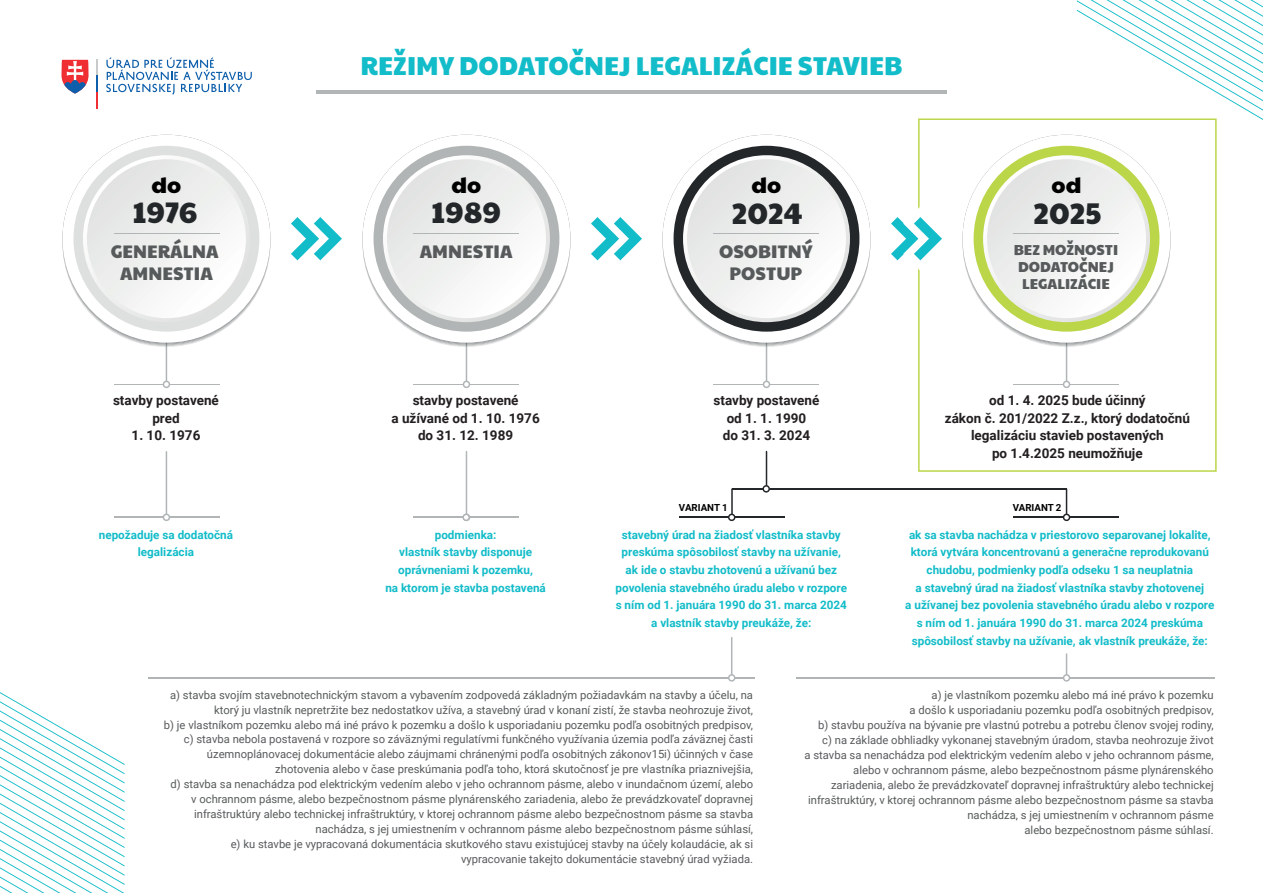
<style>
.page{position:relative;width:1263px;height:893px;background:#fff}
.page>*{position:absolute;margin:0;border:0;box-sizing:border-box;transform-origin:0 0}
.t1{font:30px "Paytone One";color:#23272a}
.t2{font:25.35px "Paytone One";color:#12bcc9}
.t3{font:22.5px "Paytone One";color:#000001}
.t4{font:17.85px/21.5px "Paytone One";color:#575a5b;text-align:center}
.t5{font:14.25px/17px "Paytone One";color:#575a5b;text-align:center}
.t6{font:700 13.5px/17.7px "Roboto";color:#231f20;text-align:center}
.t7{font:700 11.7px/17.7px "Roboto";color:#12bcc9;text-align:center}
.t8{font:11.25px/15px "Roboto";color:#575a5b;text-align:right}
.t9{font:700 9.75px "Roboto";color:#000001}
</style>
<div class="page">
<hr style="left:766px;top:452px;width:1px;height:37px;background:#23272a">
<hr style="left:316px;top:91px;width:210px;height:3px;background:#b2b5b5">
<hr style="left:526px;top:91px;width:210px;height:3px;background:#b2b5b5">
<hr style="left:736px;top:91px;width:210px;height:3px;background:#b2b5b5">
<hr style="left:148px;top:677px;width:606px;height:2px;background:#b2b5b5">
<svg style="left:0;top:692px;width:125px;height:201px"></svg>
<svg style="left:1077px;top:0;width:186px;height:120px"></svg>
<hr style="left:796px;top:677px;width:419px;height:2px;background:#b2b5b5">
<hr style="left:731px;top:638px;width:1px;height:39px;background:#b0b5b7">
<div style="left:728px;top:674px;width:7px;height:8px;border:2px solid #b0b5b7;border-radius:50%"></div>
<svg style="left:1063px;top:654px;width:6px;height:27px"></svg>
<div style="left:1063px;top:674px;width:7px;height:8px;border:2px solid #b0b5b7;border-radius:50%"></div>
<hr style="left:466px;top:238px;width:1px;height:147px;background:#b0b5b7">
<hr style="left:413px;top:384px;width:106px;height:1px;background:#b2b5b5">
<svg style="left:362px;top:135px;width:208px;height:213px"></svg>
<div style="left:362px;top:135px;width:208px;height:208px;background:#fff;border-radius:50%"></div>
<div style="left:373px;top:146px;width:186px;height:186px;background:#b2b5b5;border-radius:50%"></div>
<svg style="left:383px;top:155px;width:167px;height:167px;background:#ecedec"></svg>
<div style="left:387px;top:159px;width:159px;height:159px;background:linear-gradient(to right,#e4e5e4,#f9faf9);border-radius:79px"></div>
<hr style="left:413px;top:234px;width:106px;height:1px;background:#b2b5b5">
<hr style="left:466px;top:452px;width:1px;height:65px;background:#b0b5b7">
<hr style="left:413px;top:517px;width:106px;height:1px;background:#b2b5b5">
<div style="left:463px;top:381px;width:7px;height:7px;border:2px solid #b0b5b7;border-radius:50%"></div>
<div style="left:462px;top:514px;width:8px;height:7px;border:2px solid #b0b5b7;border-radius:50%"></div>
<hr style="left:166px;top:238px;width:1px;height:147px;background:#b0b5b7">
<hr style="left:114px;top:384px;width:105px;height:1px;background:#b2b5b5">
<svg style="left:62px;top:135px;width:208px;height:213px"></svg>
<div style="left:62px;top:135px;width:208px;height:208px;background:#fff;border-radius:50%"></div>
<div style="left:73px;top:146px;width:186px;height:186px;background:#dedfdf;border-radius:50%"></div>
<div style="left:83px;top:155px;width:167px;height:167px;background:linear-gradient(to right,#f9faf9,#e3e5e4);border-radius:83px"></div>
<div style="left:87px;top:159px;width:159px;height:159px;background:linear-gradient(to right,#e4e5e4,#f9faf9);border-radius:79px"></div>
<hr style="left:114px;top:234px;width:105px;height:1px;background:#b2b5b5">
<hr style="left:166px;top:452px;width:1px;height:65px;background:#b0b5b7">
<hr style="left:114px;top:517px;width:105px;height:1px;background:#b2b5b5">
<div style="left:163px;top:381px;width:7px;height:7px;border:2px solid #b0b5b7;border-radius:50%"></div>
<div style="left:163px;top:514px;width:7px;height:7px;border:2px solid #b0b5b7;border-radius:50%"></div>
<hr style="left:766px;top:238px;width:1px;height:147px;background:#b0b5b7">
<hr style="left:713px;top:384px;width:106px;height:1px;background:#b2b5b5">
<svg style="left:662px;top:135px;width:208px;height:213px"></svg>
<div style="left:662px;top:135px;width:208px;height:208px;background:#fff;border-radius:50%"></div>
<div style="left:673px;top:146px;width:186px;height:186px;background:#23272a;border-radius:50%"></div>
<svg style="left:683px;top:155px;width:167px;height:167px;background:#e6e7e6"></svg>
<div style="left:687px;top:159px;width:159px;height:159px;background:linear-gradient(to right,#e4e5e4,#f9faf9);border-radius:79px"></div>
<hr style="left:713px;top:234px;width:106px;height:1px;background:#b2b5b5">
<hr style="left:679px;top:517px;width:105px;height:1px;background:#23272a">
<div style="left:763px;top:381px;width:7px;height:7px;border:2px solid #b0b5b7;border-radius:50%"></div>
<hr style="left:731px;top:489px;width:2px;height:28px;background:#23272a">
<div style="left:728px;top:514px;width:7px;height:7px;border:2px solid #23272a;border-radius:50%"></div>
<hr style="left:1066px;top:238px;width:1px;height:147px;background:#b0b5b7">
<hr style="left:1013px;top:384px;width:106px;height:1px;background:#b2b5b5">
<svg style="left:962px;top:135px;width:208px;height:213px"></svg>
<div style="left:962px;top:135px;width:208px;height:208px;background:#fff;border-radius:50%"></div>
<div style="left:973px;top:146px;width:186px;height:186px;background:#bbd649;border-radius:50%"></div>
<svg style="left:983px;top:155px;width:167px;height:167px;background:#eceee7"></svg>
<div style="left:987px;top:159px;width:159px;height:159px;background:linear-gradient(to right,#e4e5e4,#f9faf9);border-radius:79px"></div>
<hr style="left:1013px;top:234px;width:106px;height:1px;background:#b2b5b5">
<hr style="left:1013px;top:517px;width:106px;height:1px;background:#23272a">
<div style="left:1063px;top:381px;width:7px;height:7px;border:2px solid #b0b5b7;border-radius:50%"></div>
<svg style="left:1063px;top:489px;width:6px;height:31px"></svg>
<div style="left:1063px;top:514px;width:7px;height:7px;border:2px solid #23272a;border-radius:50%"></div>
<svg style="left:291px;top:217px;width:51px;height:43px"></svg>
<svg style="left:591px;top:217px;width:51px;height:43px"></svg>
<hr style="left:732px;top:488px;width:334px;height:1px;background:#23272a">
<div style="left:762px;top:485px;width:8px;height:8px;border:2px solid #23272a;border-radius:50%"></div>
<svg style="left:62px;top:60px;width:27px;height:34px"></svg>
<svg style="left:97px;top:60px;width:1px;height:48px"></svg>
<svg style="left:106px;top:57px;width:146px;height:38px"></svg>
<div style="left:918px;top:118px;width:298px;height:354px;border:2px solid #bbd649"></div>
<svg style="left:891px;top:206px;width:51px;height:65px"></svg>
<h2 class="t2" style="left:360px;top:43px;width:544px">REŽIMY DODATOČNEJ LEGALIZÁCIE STAVIEB</h2>
<h3 class="t3" style="left:152px;top:164px;width:31px">do</h3>
<h3 class="t3" style="left:452px;top:164px;width:31px">do</h3>
<h3 class="t3" style="left:752px;top:164px;width:31px">do</h3>
<h3 class="t3" style="left:1052px;top:164px;width:31px">od</h3>
<h1 class="t1" style="left:133px;top:185px;width:66px">1976</h1>
<h3 class="t4" style="left:111px;top:240px;width:110px">GENERÁLNA<br>AMNESTIA</h3>
<p class="t6" style="left:113px;top:391px;width:107px">stavby postavené pred</p>
<p class="t6" style="left:132px;top:426px;width:70px">1. 10. 1976</p>
<p class="t7" style="left:99px;top:525px;width:136px">nepožaduje sa dodatočná legalizácia</p>
<h1 class="t1" style="left:432px;top:185px;width:71px">1989</h1>
<h3 class="t4" style="left:420px;top:240px;width:94px">AMNESTIA</h3>
<p class="t6" style="left:391px;top:391px;width:150px">stavby postavené<br>a užívané od 1. 10. 1976 do 31. 12. 1989</p>
<p class="t7" style="left:385px;top:525px;width:162px">podmienka:<br>vlastník stavby disponuje oprávneniami k pozemku,<br>na ktorom je stavba postavená</p>
<h1 class="t1" style="left:732px;top:185px;width:72px">2024</h1>
<h3 class="t4" style="left:719px;top:240px;width:95px">OSOBITNÝ<br>POSTUP</h3>
<p class="t6" style="left:713px;top:391px;width:107px">stavby postavené od 1. 1. 1990<br>do 31. 3. 2024</p>
<h1 class="t1" style="left:1033px;top:185px;width:69px">2025</h1>
<p class="t5" style="left:1014px;top:240px;width:106px">BEZ MOŽNOSTI<br>DODATOČNEJ<br>LEGALIZÁCIE</p>
<p class="t6" style="left:945px;top:391px;width:247px">od 1. 4. 2025 bude účinný<br>zákon č. 201/2022 Z.z., ktorý dodatočnú legalizáciu stavieb postavených<br>po 1.4.2025 neumožňuje</p>
<p class="t9" style="left:679px;top:501px;width:50px">VARIANT 1</p>
<p class="t9" style="left:1013px;top:501px;width:50px">VARIANT 2</p>
<p class="t7" style="left:615px;top:525px;width:233px">stavebný úrad na žiadosť vlastníka stavby preskúma spôsobilosť stavby na užívanie, ak ide o stavbu zhotovenú a užívanú bez povolenia stavebného úradu alebo v rozpore s ním od 1. januára 1990 do 31. marca 2024 a vlastník stavby preukáže, že:</p>
<p class="t7" style="left:905px;top:525px;width:311px">ak sa stavba nachádza v priestorovo separovanej lokalite, ktorá vytvára koncentrovanú a generačne reprodukovanú chudobu, podmienky podľa odseku 1 sa neuplatnia<br>a stavebný úrad na žiadosť vlastníka stavby zhotovenej<br>a užívanej bez povolenia stavebného úradu alebo v rozpore s ním od 1. januára 1990 do 31. marca 2024 preskúma spôsobilosť stavby na užívanie, ak vlastník preukáže, že:</p>
<p class="t8" style="left:164px;top:687px;width:591px">a) stavba svojím stavebnotechnickým stavom a vybavením zodpovedá základným požiadavkám na stavby a účelu, na ktorý ju vlastník nepretržite bez nedostatkov užíva, a stavebný úrad v konaní zistí, že stavba neohrozuje život,<br>b) je vlastníkom pozemku alebo má iné právo k pozemku a došlo k usporiadaniu pozemku podľa osobitných predpisov, c) stavba nebola postavená v rozpore so záväznými regulatívmi funkčného využívania územia podľa záväznej časti územnoplánovacej dokumentácie alebo záujmami chránenými podľa osobitných zákonov15i) účinných v čase zhotovenia alebo v čase preskúmania podľa toho, ktorá skutočnosť je pre vlastníka priaznivejšia,<br>d) stavba sa nenachádza pod elektrickým vedením alebo v jeho ochrannom pásme, alebo v inundačnom území, alebo v ochrannom pásme, alebo bezpečnostnom pásme plynárenského zariadenia, alebo že prevádzkovateľ dopravnej infraštruktúry alebo technickej infraštruktúry, v ktorej ochrannom pásme alebo bezpečnostnom pásme sa stavba nachádza, s jej umiestnením v ochrannom pásme alebo bezpečnostnom pásme súhlasí,<br>e) ku stavbe je vypracovaná dokumentácia skutkového stavu existujúcej stavby na účely kolaudácie, ak si vypracovanie takejto dokumentácie stavebný úrad vyžiada.</p>
<p class="t8" style="left:804px;top:687px;width:411px">a) je vlastníkom pozemku alebo má iné právo k pozemku<br>a došlo k usporiadaniu pozemku podľa osobitných predpisov,<br>b) stavbu používa na bývanie pre vlastnú potrebu a potrebu členov svojej rodiny,<br>c) na základe obhliadky vykonanej stavebným úradom, stavba neohrozuje život<br>a stavba sa nenachádza pod elektrickým vedením alebo v jeho ochrannom pásme, alebo v ochrannom pásme, alebo bezpečnostnom pásme plynárenského zariadenia, alebo že prevádzkovateľ dopravnej infraštruktúry alebo technickej infraštruktúry, v ktorej ochrannom pásme alebo bezpečnostnom pásme sa stavba nachádza, s jej umiestnením v ochrannom pásme<br>alebo bezpečnostnom pásme súhlasí.</p>
</div>
